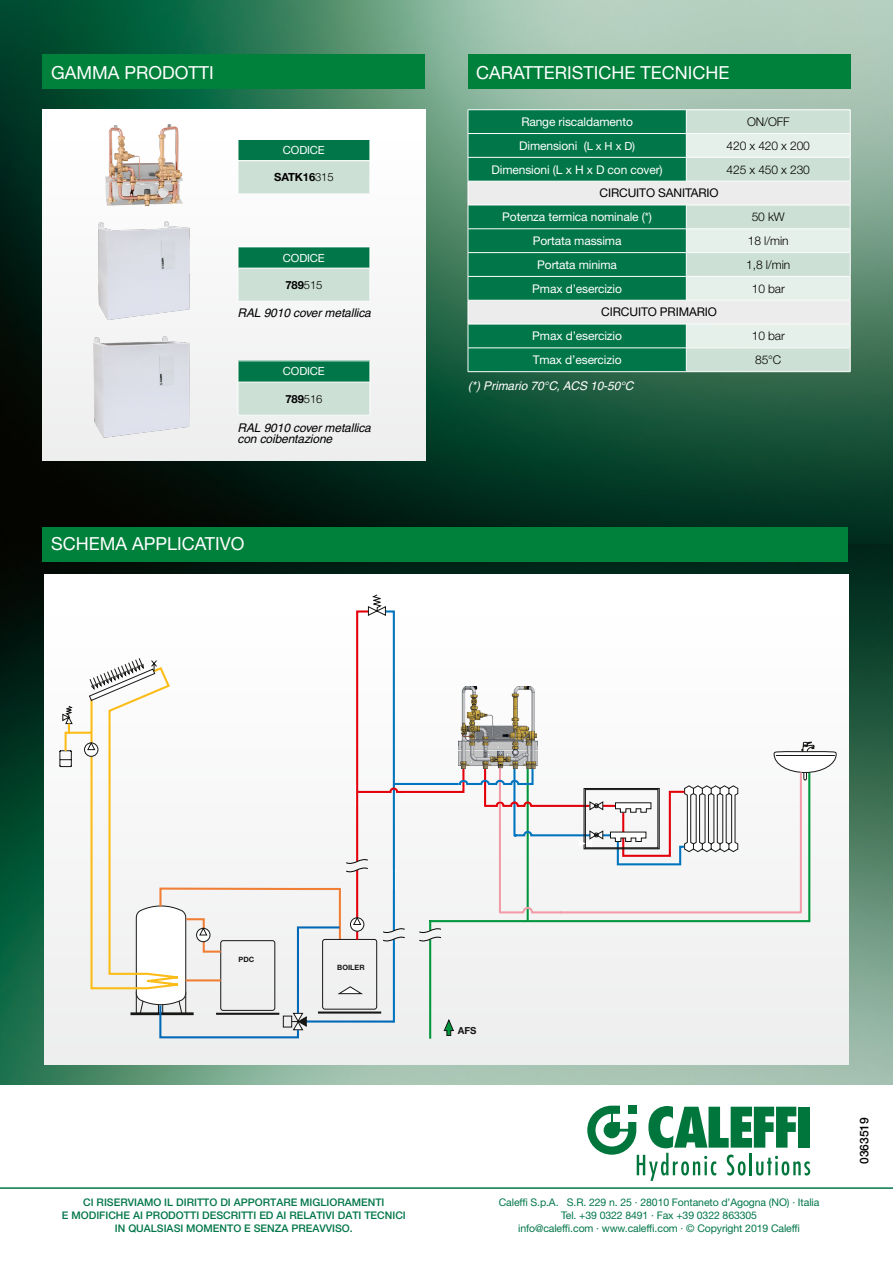
<style>
.page{position:relative;width:893px;height:1263px;background:#fff}
.page>*{position:absolute;margin:0;border:0;box-sizing:border-box;transform-origin:0 0}
.Titolini_verdi{font:18px "Helvetica Neue LT Std";color:#fff}
.Testo_Bianco_in_verd{font:12px "Helvetica Neue LT Std";letter-spacing:-.01em;color:#fff}
.Testo_tabella{font:300 12px "Helvetica Neue LT Std";letter-spacing:-.01em;color:#000}
.Testo_tabella-2{font:italic 12px/10.5px "Helvetica";letter-spacing:-.01em;color:#000}
.Testo_Bianco_in_verd-2{font:12px "Helvetica Neue LT Std";letter-spacing:-.01em;color:#000}
.Testo_tabella-3{font:italic 12px "Helvetica";letter-spacing:-.01em;color:#fff}
.t1{font:500 12px "Helvetica Neue LT Std";color:#000}
.Testo_tabella-4{font:700 11.25px "Helvetica Neue LT Std";letter-spacing:-.01em;color:#000}
.Testo_Bianco_in_verd-3{font:11.25px "Helvetica Neue LT Std";letter-spacing:-.01em;color:#fff}
.t2{font:10.5px "Helvetica Neue LT Std";letter-spacing:-.01em;color:#007649}
.t3{font:500 10.5px/13px "Helvetica Neue LT Std";color:#007649;text-align:center}
.t4{font:700 9.75px "Helvetica Neue";color:#171715}
.t5{font:700 7.35px "Helvetica Neue";color:#171715}
.s1{font-weight:300}
.s2{font-size:11.25px}
</style>
<div class="page">
<img style="left:0;top:0;width:893px;height:545px">
<img style="left:0;top:545px;width:893px;height:540px">
<div style="left:45px;top:575px;width:803px;height:489px;background:#f3f3f3"></div>
<div style="left:468px;top:55px;width:382px;height:34px;background:#00813b"></div>
<div style="left:43px;top:527px;width:805px;height:34px;background:#00813b"></div>
<svg style="left:587px;top:1106px;width:223px;height:75px"></svg>
<hr style="left:0;top:1187px;width:893px;height:2px;background:#007649">
<div style="left:43px;top:55px;width:382px;height:34px;background:#00813b"></div>
<svg style="left:60px;top:594px;width:776px;height:445px"></svg>
<img style="left:458px;top:686px;width:80px;height:83px">
<div style="left:469px;top:110px;width:217px;height:261px;background:#007649"></div>
<svg style="left:469px;top:182px;width:217px;height:142px;fill:#007649"></svg>
<hr style="left:468px;top:109px;width:218px;height:1px;background:#fff">
<hr style="left:686px;top:109px;width:164px;height:1px;background:#fff">
<svg style="left:468px;top:110px;width:1px;height:261px"></svg>
<hr style="left:468px;top:133px;width:218px;height:1px;background:#fff">
<hr style="left:468px;top:157px;width:218px;height:1px;background:#fff">
<hr style="left:468px;top:181px;width:218px;height:1px;background:#fff">
<hr style="left:468px;top:205px;width:218px;height:1px;background:#fff">
<hr style="left:468px;top:229px;width:218px;height:1px;background:#fff">
<hr style="left:468px;top:252px;width:218px;height:1px;background:#fff">
<hr style="left:468px;top:276px;width:218px;height:1px;background:#fff">
<hr style="left:468px;top:300px;width:218px;height:1px;background:#fff">
<hr style="left:468px;top:324px;width:218px;height:1px;background:#fff">
<hr style="left:468px;top:348px;width:218px;height:1px;background:#fff">
<hr style="left:468px;top:371px;width:218px;height:1px;background:#fff">
<svg style="left:686px;top:110px;width:165px;height:262px"></svg>
<div style="left:43px;top:109px;width:382px;height:352px;background:#f6f6f6"></div>
<img style="left:105px;top:124px;width:78px;height:82px">
<div style="left:238px;top:139px;width:132px;height:22px;background:#007649"></div>
<div style="left:238px;top:161px;width:132px;height:33px;background:#cde0d6"></div>
<svg style="left:238px;top:140px;width:1px;height:20px"></svg>
<hr style="left:238px;top:139px;width:132px;height:1px;background:#fff">
<hr style="left:238px;top:160px;width:132px;height:1px;background:#fff">
<hr style="left:238px;top:161px;width:1px;height:33px;background:#fff">
<hr style="left:370px;top:161px;width:1px;height:33px;background:#fff">
<hr style="left:238px;top:194px;width:132px;height:1px;background:#fff">
<div style="left:238px;top:247px;width:132px;height:21px;background:#007649"></div>
<div style="left:238px;top:268px;width:132px;height:33px;background:#cde0d6"></div>
<svg style="left:238px;top:248px;width:1px;height:20px"></svg>
<hr style="left:238px;top:247px;width:132px;height:1px;background:#fff">
<hr style="left:238px;top:268px;width:132px;height:1px;background:#fff">
<hr style="left:238px;top:268px;width:1px;height:33px;background:#fff">
<hr style="left:370px;top:268px;width:1px;height:33px;background:#fff">
<hr style="left:238px;top:301px;width:132px;height:1px;background:#fff">
<div style="left:238px;top:361px;width:132px;height:21px;background:#007649"></div>
<div style="left:238px;top:382px;width:132px;height:33px;background:#cde0d6"></div>
<svg style="left:238px;top:362px;width:1px;height:20px"></svg>
<hr style="left:238px;top:361px;width:132px;height:1px;background:#fff">
<hr style="left:238px;top:382px;width:132px;height:1px;background:#fff">
<hr style="left:238px;top:382px;width:1px;height:33px;background:#fff">
<hr style="left:370px;top:382px;width:1px;height:33px;background:#fff">
<hr style="left:238px;top:415px;width:132px;height:1px;background:#fff">
<img style="left:98px;top:221px;width:92px;height:99px">
<img style="left:93px;top:336px;width:97px;height:102px">
<p class="Titolini_verdi" style="left:51px;top:62px;width:164px">GAMMA PRODOTTI</p>
<p class="Testo_Bianco_in_verd-3" style="left:283px;top:143px;width:43px">CODICE</p>
<p class="Testo_tabella-4" style="left:274px;top:170px;width:61px">SATK16<span class="s1">315</span></p>
<p class="Testo_Bianco_in_verd-3" style="left:283px;top:251px;width:43px">CODICE</p>
<p class="Testo_tabella-4" style="left:285px;top:278px;width:38px">789<span class="s1">515</span></p>
<p class="Testo_tabella-2" style="left:237px;top:308px;width:135px">RAL 9010 cover metallica</p>
<p class="Testo_Bianco_in_verd-3" style="left:283px;top:365px;width:43px">CODICE</p>
<p class="Testo_tabella-4" style="left:285px;top:392px;width:38px">789<span class="s1">516</span></p>
<p class="Testo_tabella-2" style="left:237px;top:423px;width:135px">RAL 9010 cover metallica con coibentazione</p>
<p class="Titolini_verdi" style="left:51px;top:532px;width:195px">SCHEMA APPLICATIVO</p>
<p class="Titolini_verdi" style="left:476px;top:62px;width:255px">CARATTERISTICHE TECNICHE</p>
<p class="Testo_Bianco_in_verd" style="left:521px;top:114px;width:113px">Range riscaldamento</p>
<p class="Testo_tabella" style="left:747px;top:114px;width:44px">ON/OFF</p>
<p class="Testo_Bianco_in_verd" style="left:519px;top:138px;width:117px">Dimensioni (<span class="s2">L x H x D)</span></p>
<p class="Testo_tabella" style="left:727px;top:138px;width:85px">420 x 420 x 200</p>
<p class="Testo_Bianco_in_verd" style="left:492px;top:162px;width:173px">Dimensioni (L x H x D con cover)</p>
<p class="Testo_tabella" style="left:727px;top:162px;width:85px">425 x 450 x 230</p>
<p class="Testo_Bianco_in_verd-2" style="left:600px;top:186px;width:121px">CIRCUITO SANITARIO</p>
<p class="Testo_Bianco_in_verd" style="left:502px;top:210px;width:151px">Potenza termica nominale (*)</p>
<p class="Testo_tabella" style="left:752px;top:210px;width:35px">50 kW</p>
<p class="Testo_Bianco_in_verd" style="left:533px;top:234px;width:90px">Portata massima</p>
<p class="Testo_tabella" style="left:748px;top:233px;width:42px">18 l/min</p>
<p class="Testo_Bianco_in_verd" style="left:537px;top:257px;width:81px">Portata minima</p>
<p class="Testo_tabella" style="left:746px;top:257px;width:45px">1,8 l/min</p>
<p class="Testo_Bianco_in_verd" style="left:532px;top:281px;width:91px">Pmax d’esercizio</p>
<p class="Testo_tabella" style="left:752px;top:281px;width:34px">10 bar</p>
<p class="Testo_Bianco_in_verd-2" style="left:601px;top:305px;width:117px">CIRCUITO PRIMARIO</p>
<p class="Testo_Bianco_in_verd" style="left:532px;top:329px;width:91px">Pmax d’esercizio</p>
<p class="Testo_tabella" style="left:752px;top:329px;width:34px">10 bar</p>
<p class="Testo_Bianco_in_verd" style="left:533px;top:353px;width:90px">Tmax d’esercizio</p>
<p class="Testo_tabella" style="left:755px;top:352px;width:28px">85°C</p>
<p class="Testo_tabella-3" style="left:468px;top:379px;width:167px">(*) Primario 70°C, ACS 10-50°C</p>
<p class="t5" style="left:238px;top:954px;width:17px">PDC</p>
<p class="t5" style="left:337px;top:963px;width:29px">BOILER</p>
<p class="t3" style="left:62px;top:1196px;width:345px">CI RISERVIAMO IL DIRITTO DI APPORTARE MIGLIORAMENTI<br>E MODIFICHE AI PRODOTTI DESCRITTI ED AI RELATIVI DATI TECNICI<br>IN QUALSIASI MOMENTO E SENZA PREAVVISO.</p>
<p class="t4" style="left:458px;top:1024px;width:20px">AFS</p>
<p class="t2" style="left:499px;top:1196px;width:322px">Caleffi S.p.A. S.R. 229 n. 25 · 28010 Fontaneto d’Agogna (NO) · Italia</p>
<p class="t2" style="left:561px;top:1209px;width:198px">Tel. +39 0322 8491 · Fax +39 0322 863305</p>
<p class="t2" style="left:518px;top:1222px;width:283px">info@caleffi.com · www.caleffi.com · © Copyright 2019 Caleffi</p>
<p class="t1" style="left:857px;top:1164px;width:48px;rotate:-90deg">0363519</p>
</div>
